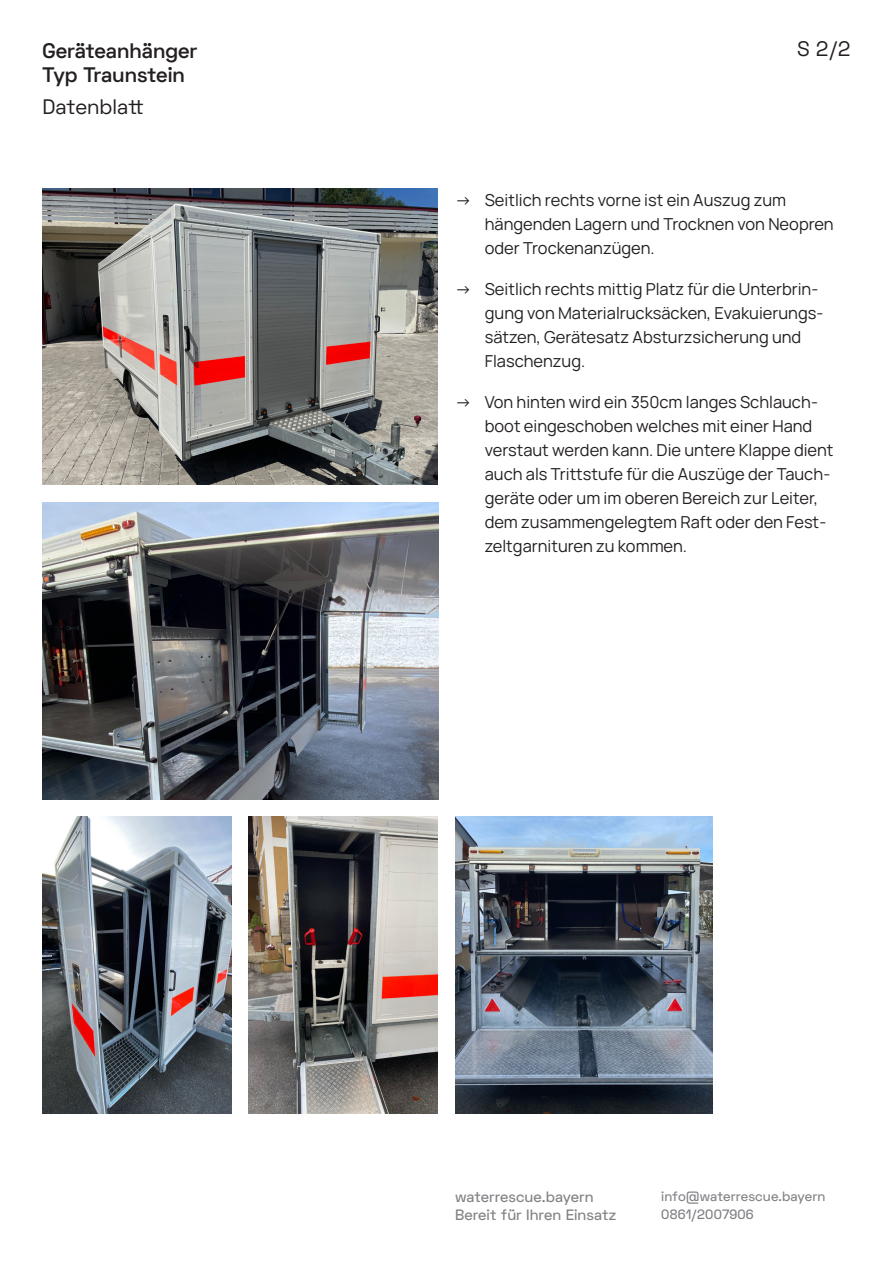
<style>
.page{position:relative;width:893px;height:1263px;background:#fff}
.page>*{position:absolute;margin:0;border:0;box-sizing:border-box;transform-origin:0 0}
.t1{font:600 21px "Space Grotesk";color:#231f20}
.t2{font:21px "Space Grotesk";color:#231f20}
.FT_Manrope_Stichpunkte{font:200 16.5px/24px "Manrope";color:#231f20}
.t3{font:500 15px/18px "Space Grotesk";letter-spacing:.005em;color:#808285}
.t4{font:500 13.5px/18px "Space Grotesk";letter-spacing:.01em;color:#808285}
</style>
<div class="page">
<img style="left:43px;top:188px;width:395px;height:297px">
<img style="left:455px;top:817px;width:258px;height:296px">
<img style="left:43px;top:503px;width:395px;height:296px">
<img style="left:249px;top:816px;width:189px;height:297px">
<img style="left:43px;top:817px;width:189px;height:296px">
<h1 class="t1" style="left:43px;top:37px;width:156px">Geräteanhänger</h1>
<h2 class="t2" style="left:797px;top:35px;width:55px">S 2/2</h2>
<h1 class="t1" style="left:43px;top:61px;width:144px">Typ Traunstein</h1>
<h2 class="t2" style="left:43px;top:93px;width:103px">Datenblatt</h2>
<p class="FT_Manrope_Stichpunkte" style="left:485px;top:187px;width:350px;text-indent:-30px">→ Seitlich rechts vorne ist ein Auszug zum hängenden Lagern und Trocknen von Neopren oder Trockenanzügen.</p>
<p class="FT_Manrope_Stichpunkte" style="left:485px;top:276px;width:340px;text-indent:-30px">→ Seitlich rechts mittig Platz für die Unterbrin&shy;gung von Materialrucksäcken, Evakuierungs&shy;sätzen, Gerätesatz Absturzsicherung und Flaschenzug.</p>
<p class="FT_Manrope_Stichpunkte" style="left:485px;top:389px;width:350px;text-indent:-30px">→ Von hinten wird ein 350cm langes Schlauch&shy;boot eingeschoben welches mit einer Hand verstaut werden kann. Die untere Klappe dient auch als Trittstufe für die Auszüge der Tauch&shy;geräte oder um im oberen Bereich zur Leiter, dem zusammengelegtem Raft oder den Fest&shy;zeltgarnituren zu kommen.</p>
<p class="t3" style="left:455px;top:1188px;width:163px">waterrescue.bayern<br>Bereit für Ihren Einsatz</p>
<p class="t4" style="left:661px;top:1187px;width:166px">info@waterrescue.bayern<br>0861/2007906</p>
</div>
